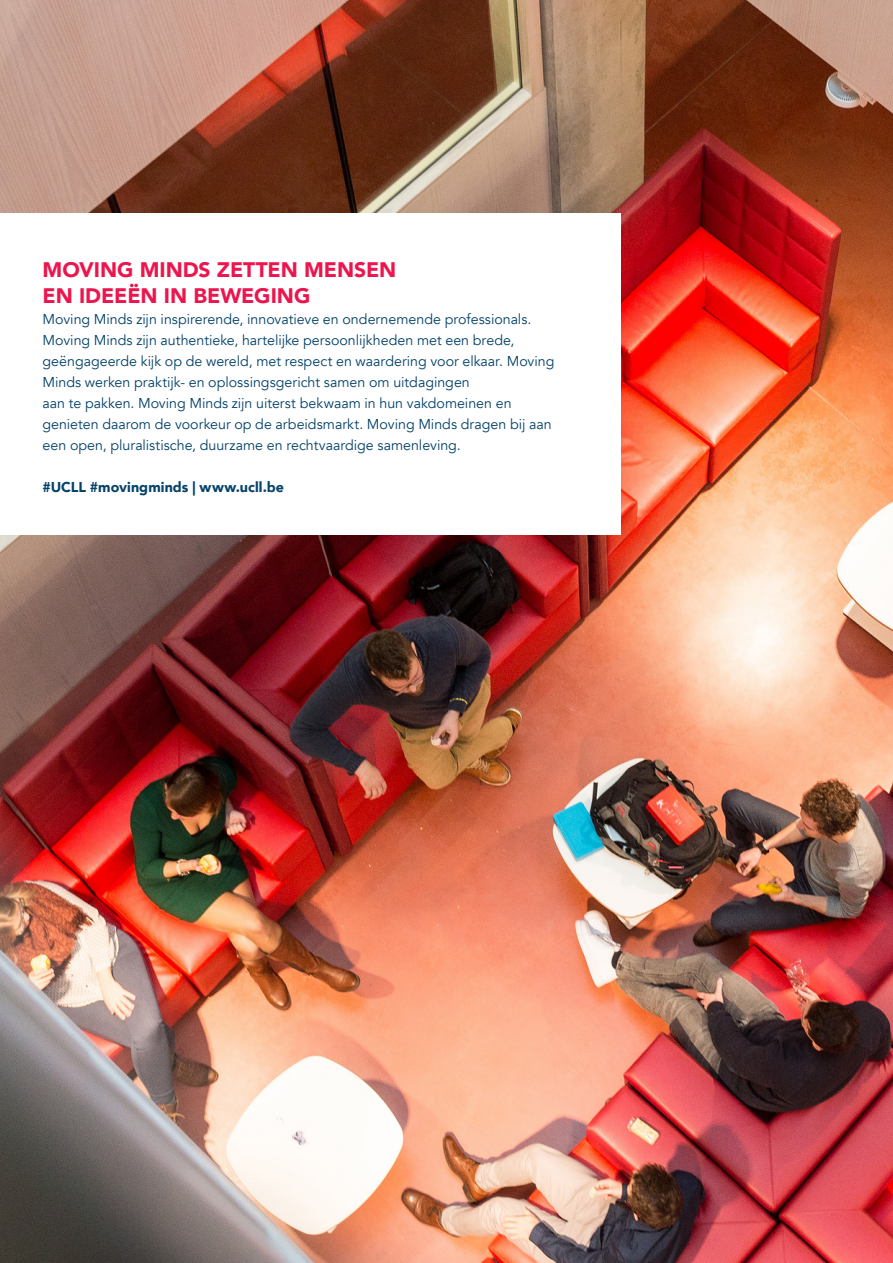
<style>
.page{position:relative;width:893px;height:1263px;background:#fff}
.page>*{position:absolute;margin:0;border:0;box-sizing:border-box;transform-origin:0 0}
.BODY-light{font:900 21px "Avenir";color:#ed154e}
.BODY-light-2{font:14.25px/21px "Avenir";color:#05426a}
.BODY-light-3{font:900 14.25px "Avenir";letter-spacing:.005em;color:#05426a}
</style>
<div class="page">
<img style="left:0;top:0;width:893px;height:1263px">
<div style="left:0;top:214px;width:621px;height:321px;background:#fff"></div>
<p class="BODY-light" style="left:43px;top:252px;width:355px">MOVING MINDS ZETTEN MENSEN</p>
<p class="BODY-light" style="left:43px;top:277px;width:269px">EN IDEEËN IN BEWEGING</p>
<p class="BODY-light-2" style="left:43px;top:308px;width:513px">Moving Minds zijn inspirerende, innovatieve en ondernemende professionals.<br>Moving Minds zijn authentieke, hartelijke persoonlijkheden met een brede, geëngageerde kijk op de wereld, met respect en waardering voor elkaar. Moving Minds werken praktijk- en oplossingsgericht samen om uitdagingen</p>
<p class="BODY-light-2" style="left:43px;top:392px;width:511px">aan te pakken. Moving Minds zijn uiterst bekwaam in hun vakdomeinen en genieten daarom de voorkeur op de arbeidsmarkt. Moving Minds dragen bij aan een open, pluralistische, duurzame en rechtvaardige samenleving.</p>
<p class="BODY-light-3" style="left:43px;top:474px;width:243px">#UCLL #movingminds | www.ucll.be</p>
</div>
